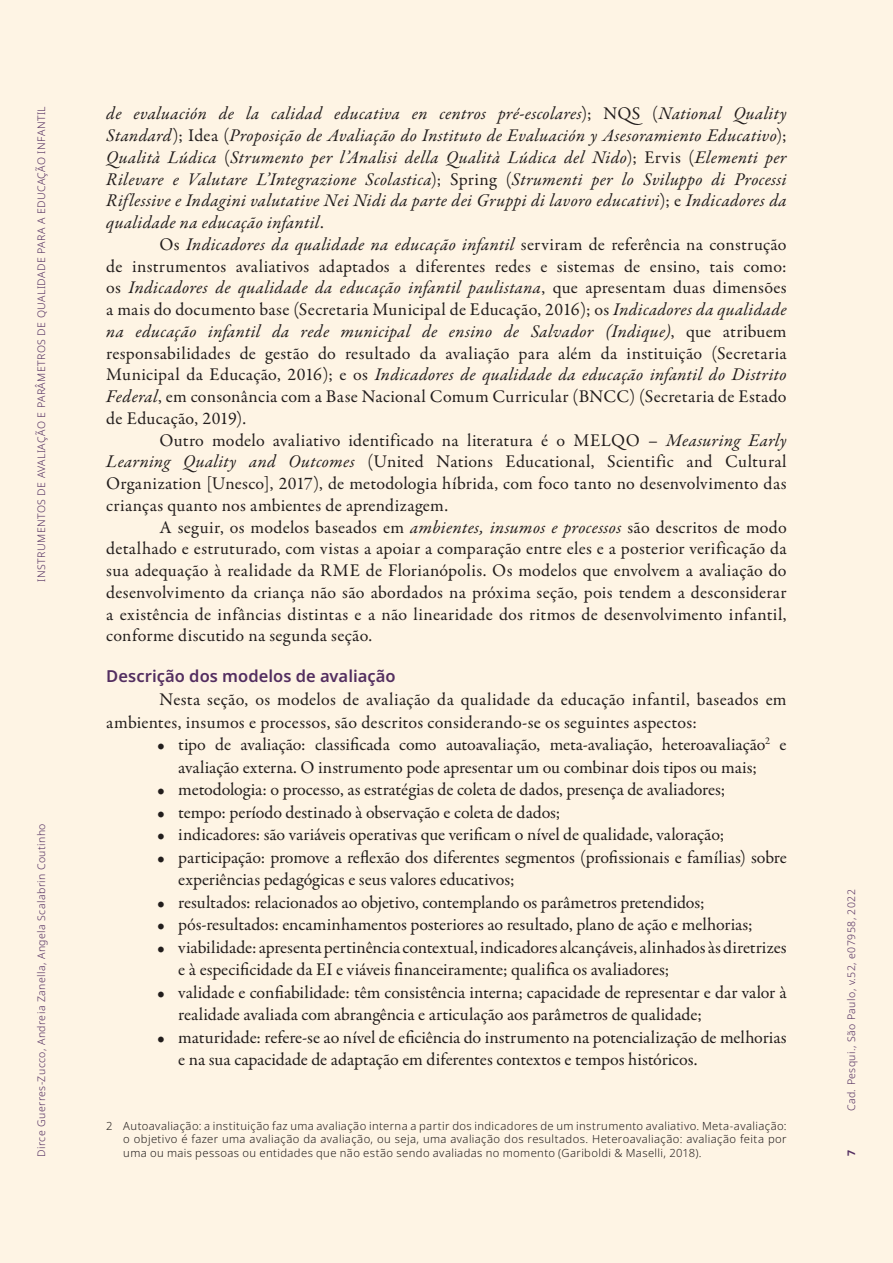
<style>
.page{position:relative;width:893px;height:1263px;background:#fef4e4}
.page>*{position:absolute;margin:0;border:0;box-sizing:border-box;transform-origin:0 0}
.Texto{font:18px/21.8px "Garamond Premr Pro";color:#231f20}
.Texto-2{font:italic 18px/21.8px "Garamond Premr Pro";letter-spacing:.02em;color:#231f20;text-align:justify}
.subtitulo_2{font:600 16.5px "Noto Sans";color:#54316c}
.nota_rodapé{font:300 11.25px/13.5px "Noto Sans";letter-spacing:.035em;color:#231f20;text-align:justify}
.t1{font:300 10.5px "Noto Sans";letter-spacing:.04em;color:#54316c}
.t2{font:700 10.5px "Noto Sans";color:#54316c}
.s1{font-style:normal}
.s2{font-style:italic}
</style>
<div class="page">
<p class="t1" style="left:34px;top:582px;width:477px;rotate:-90deg">INSTRUMENTOS DE AVALIAÇÃO E PARÂMETROS DE QUALIDADE PARA A EDUCAÇÃO INFANTIL</p>
<p class="t1" style="left:34px;top:1157px;width:335px;rotate:-90deg">Dirce Guerres-Zucco, Andreia Zanella, Angela Scalabrin Coutinho</p>
<p class="Texto-2" style="left:106px;top:104px;width:682px">de evaluación de la calidad educativa en centros pré-escolares<span class="s1">); NQS (</span>National Quality Standard<span class="s1">); Idea (</span>Proposição de Avaliação do Instituto de Evaluación y Asesoramiento Educativo<span class="s1">); </span>Qualità Lúdica <span class="s1">(</span>Strumento per l’Analisi della Qualità Lúdica del Nido<span class="s1">); Ervis (</span>Elementi per Rilevare e Valutare L’Integrazione Scolastica<span class="s1">); Spring (</span>Strumenti per lo Sviluppo di Processi Riflessive e Indagini valutative Nei Nidi da parte dei Gruppi di lavoro educativi<span class="s1">); e</span> Indicadores da qualidade na educação infantil<span class="s1">.</span></p>
<p class="Texto" style="left:106px;top:234px;width:682px;text-align:justify;text-indent:53px">Os <span class="s2">Indicadores da qualidade na educação infantil</span> serviram de referência na construção de instrumentos avaliativos adaptados a diferentes redes e sistemas de ensino, tais como: os <span class="s2">Indicadores de qualidade da educação infantil paulistana</span>, que apresentam duas dimensões a mais do documento base (Secretaria Municipal de Educação, 2016); os <span class="s2">Indicadores da qualidade na educação infantil da rede municipal de ensino de Salvador (Indique)</span>, que atribuem responsabilidades de gestão do resultado da avaliação para além da instituição (Secretaria Municipal da Educação, 2016); e os <span class="s2">Indicadores de qualidade da educação infantil do Distrito Federal</span>, em consonância com a Base Nacional Comum Curricular (BNCC) (Secretaria de Estado de Educação, 2019).</p>
<p class="Texto" style="left:106px;top:430px;width:682px;text-align:justify;text-indent:53px">Outro modelo avaliativo identificado na literatura é o MELQO – <span class="s2">Measuring Early Learning Quality and Outcomes</span> (United Nations Educational, Scientific and Cultural Organization [Unesco], 2017), de metodologia híbrida, com foco tanto no desenvolvimento das crianças quanto nos ambientes de aprendizagem.</p>
<p class="Texto" style="left:106px;top:517px;width:682px;text-align:justify;text-indent:53px">A seguir, os modelos baseados em <span class="s2">ambientes, insumos e processos</span> são descritos de modo detalhado e estruturado, com vistas a apoiar a comparação entre eles e a posterior verificação da sua adequação à realidade da RME de Florianópolis. Os modelos que envolvem a avaliação do desenvolvimento da criança não são abordados na próxima seção, pois tendem a desconsiderar a existência de infâncias distintas e a não linearidade dos ritmos de desenvolvimento infantil, conforme discutido na segunda seção.</p>
<p class="subtitulo_2" style="left:106px;top:665px;width:291px">Descrição dos modelos de avaliação</p>
<p class="Texto" style="left:106px;top:688px;width:682px;line-height:22.5px;text-indent:53px">Nesta seção, os modelos de avaliação da qualidade da educação infantil, baseados em ambientes, insumos e processos, são descritos considerando-se os seguintes aspectos:</p>
<p class="Texto" style="left:157px;top:733px;width:631px;line-height:22.5px;text-align:center">• tipo de avaliação: classificada como autoavaliação, meta-avaliação, heteroavaliação<sup>2</sup> e avaliação externa. O instrumento pode apresentar um ou combinar dois tipos ou mais;</p>
<p class="Texto" style="left:157px;top:779px;width:570px">• metodologia: o processo, as estratégias de coleta de dados, presença de avaliadores;</p>
<p class="Texto" style="left:157px;top:801px;width:405px">• tempo: período destinado à observação e coleta de dados;</p>
<p class="Texto" style="left:157px;top:824px;width:569px">• indicadores: são variáveis operativas que verificam o nível de qualidade, valoração;</p>
<p class="Texto" style="left:178px;top:846px;width:610px;line-height:22.5px;text-indent:-21px">• participação: promove a reflexão dos diferentes segmentos (profissionais e famílias) sobre experiências pedagógicas e seus valores educativos;</p>
<p class="Texto" style="left:157px;top:891px;width:549px">• resultados: relacionados ao objetivo, contemplando os parâmetros pretendidos;</p>
<p class="Texto" style="left:157px;top:914px;width:597px">• pós-resultados: encaminhamentos posteriores ao resultado, plano de ação e melhorias;</p>
<p class="Texto" style="left:178px;top:936px;width:610px;line-height:22.5px;text-indent:-21px">• viabilidade: apresenta pertinência contextual, indicadores alcançáveis, alinhados às diretrizes e à especificidade da EI e viáveis financeiramente; qualifica os avaliadores;</p>
<p class="Texto" style="left:178px;top:981px;width:610px;line-height:22.5px;text-indent:-21px">• validade e confiabilidade: têm consistência interna; capacidade de representar e dar valor à realidade avaliada com abrangência e articulação aos parâmetros de qualidade;</p>
<p class="Texto" style="left:178px;top:1026px;width:610px;line-height:22.5px;text-indent:-21px">• maturidade: refere-se ao nível de eficiência do instrumento na potencialização de melhorias e na sua capacidade de adaptação em diferentes contextos e tempos históricos.</p>
<p class="nota_rodapé" style="left:123px;top:1119px;width:665px;text-indent:-17px">2 Autoavaliação: a instituição faz uma avaliação interna a partir dos indicadores de um instrumento avaliativo. Meta-avaliação: o objetivo é fazer uma avaliação da avaliação, ou seja, uma avaliação dos resultados. Heteroavaliação: avaliação feita por uma ou mais pessoas ou entidades que não estão sendo avaliadas no momento (Gariboldi &amp; Maselli, 2018).</p>
<p class="t1" style="left:844px;top:1111px;width:224px;rotate:-90deg">Cad. Pesqui., São Paulo, v.52, e07958, 2022</p>
<p class="t2" style="left:844px;top:1155px;width:8px;rotate:-90deg">7</p>
</div>
